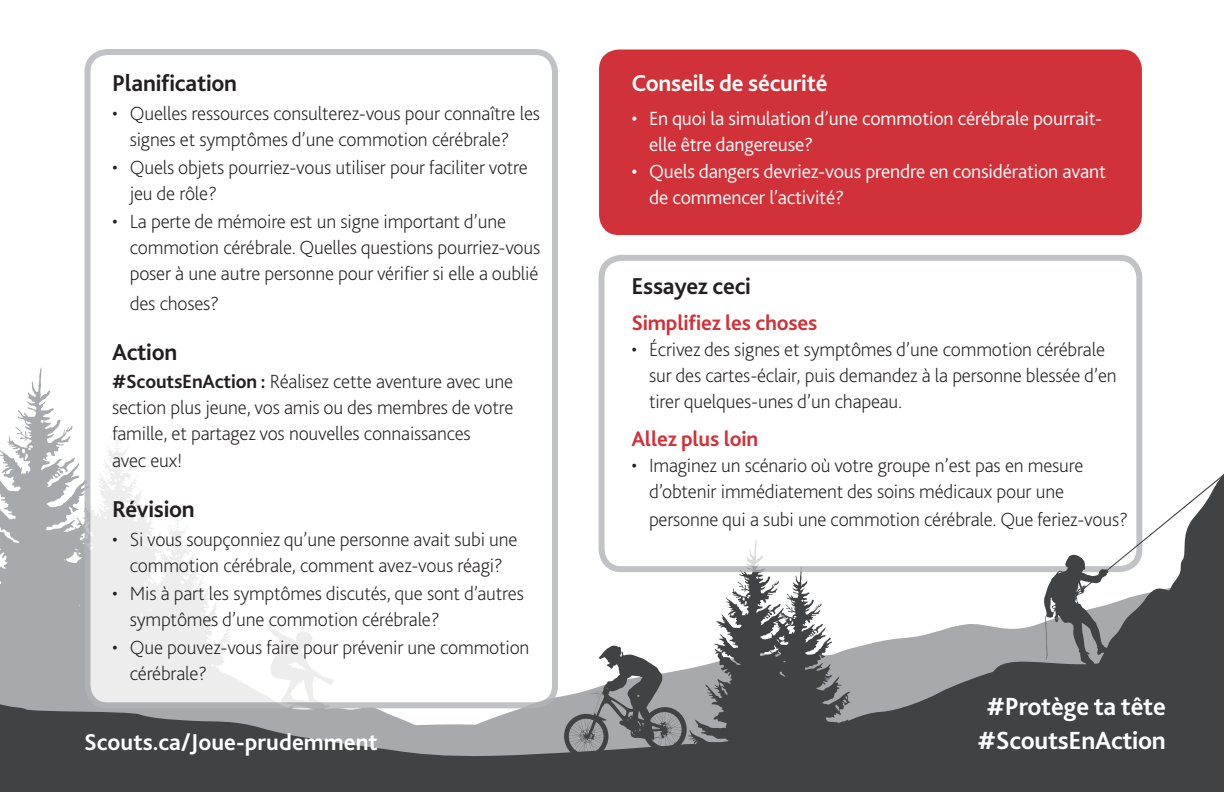
<style>
.page{position:relative;width:1224px;height:792px;background:#fff}
.page>*{position:absolute;margin:0;border:0;box-sizing:border-box;transform-origin:0 0}
.t1{font:700 26px/33.8px "Bliss 2";letter-spacing:-.01em;color:#fff;text-align:center}
.t2{font:700 24px "Bliss 2";color:#fff}
.t3{font:700 24px "Bliss 2";letter-spacing:-.01em;color:#231f20}
.t4{font:700 22px "Bliss 2";letter-spacing:-.01em;color:#d13138}
.t5{font:200 20px/26px "Bliss 2";letter-spacing:-.01em;color:#231f20}
.t6{font:300 20px/26px "Bliss 2";letter-spacing:-.01em;color:#fff}
.s1{font-weight:700}
</style>
<div class="page">
<svg style="left:0;top:367px;width:84px;height:197px"></svg>
<svg style="left:0;top:564px;width:1224px;height:228px;background:#767779"></svg>
<svg style="left:998px;top:407px;width:226px;height:355px;fill:#414243"></svg>
<div style="left:599px;top:49px;width:543px;height:186px;background:#d13138;border-radius:20px"></div>
<div style="left:87px;top:52px;width:468px;height:653px;background:#fff;border-radius:20px"></div>
<div style="left:84px;top:49px;width:474px;height:659px;border:6px solid #b2b3b7;border-radius:20px"></div>
<svg style="left:564px;top:538px;width:290px;height:225px"></svg>
<div style="left:602px;top:258px;width:537px;height:311px;background:#fff;border-radius:20px"></div>
<div style="left:599px;top:255px;width:543px;height:317px;border:6px solid #b2b3b7;border-radius:20px"></div>
<svg style="left:1044px;top:442px;width:180px;height:227px"></svg>
<p class="t3" style="left:112px;top:68px;width:127px">Planification</p>
<p class="t5" style="left:130px;top:99px;width:412px;text-indent:-18px">• Quelles ressources consulterez-vous pour connaître les signes et symptômes d’une commotion cérébrale?</p>
<p class="t5" style="left:130px;top:153px;width:400px;text-indent:-18px">• Quels objets pourriez-vous utiliser pour faciliter votre jeu de rôle?</p>
<p class="t5" style="left:130px;top:207px;width:412px;text-indent:-18px">• La perte de mémoire est un signe important d’une commotion cérébrale. Quelles questions pourriez-vous poser à une autre personne pour vérifier si elle a oublié</p>
<p class="t5" style="left:130px;top:290px;width:91px">des choses?</p>
<p class="t3" style="left:112px;top:337px;width:67px">Action</p>
<p class="t5" style="left:112px;top:368px;width:403px"><span class="s1">#ScoutsEnAction :</span> Réalisez cette aventure avec une section plus jeune, vos amis ou des membres de votre famille, et partagez vos nouvelles connaissances<br>avec eux!</p>
<p class="t3" style="left:112px;top:495px;width:84px">Révision</p>
<p class="t5" style="left:112px;top:526px;width:407px;text-align:center">• Si vous soupçonniez qu’une personne avait subi une commotion cérébrale, comment avez-vous réagi?</p>
<p class="t5" style="left:130px;top:580px;width:396px;text-indent:-18px">• Mis à part les symptômes discutés, que sont d’autres symptômes d’une commotion cérébrale?</p>
<p class="t5" style="left:130px;top:633px;width:401px;text-indent:-18px">• Que pouvez-vous faire pour prévenir une commotion cérébrale?</p>
<p class="t2" style="left:84px;top:727px;width:295px">Scouts.ca/Joue-prudemment</p>
<p class="t2" style="left:631px;top:68px;width:198px">Conseils de sécurité</p>
<p class="t6" style="left:649px;top:104px;width:455px;text-indent:-18px">• En quoi la simulation d’une commotion cérébrale pourrait&shy;elle être dangereuse?</p>
<p class="t6" style="left:649px;top:158px;width:458px;text-indent:-18px">• Quels dangers devriez-vous prendre en considération avant de commencer l’activité?</p>
<p class="t3" style="left:631px;top:272px;width:121px">Essayez ceci</p>
<p class="t4" style="left:631px;top:309px;width:187px">Simplifiez les choses</p>
<p class="t5" style="left:649px;top:336px;width:469px;text-indent:-18px">• Écrivez des signes et symptômes d’une commotion cérébrale sur des cartes-éclair, puis demandez à la personne blessée d’en tirer quelques-unes d’un chapeau.</p>
<p class="t4" style="left:631px;top:425px;width:128px">Allez plus loin</p>
<p class="t5" style="left:631px;top:452px;width:454px;text-align:center">• Imaginez un scénario où votre groupe n’est pas en mesure d’obtenir immédiatement des soins médicaux pour une</p>
<p class="t5" style="left:649px;top:506px;width:480px">personne qui a subi une commotion cérébrale. Que feriez-vous?</p>
<h1 class="t1" style="left:977px;top:689px;width:190px">#Protège ta tête #ScoutsEnAction</h1>
</div>
